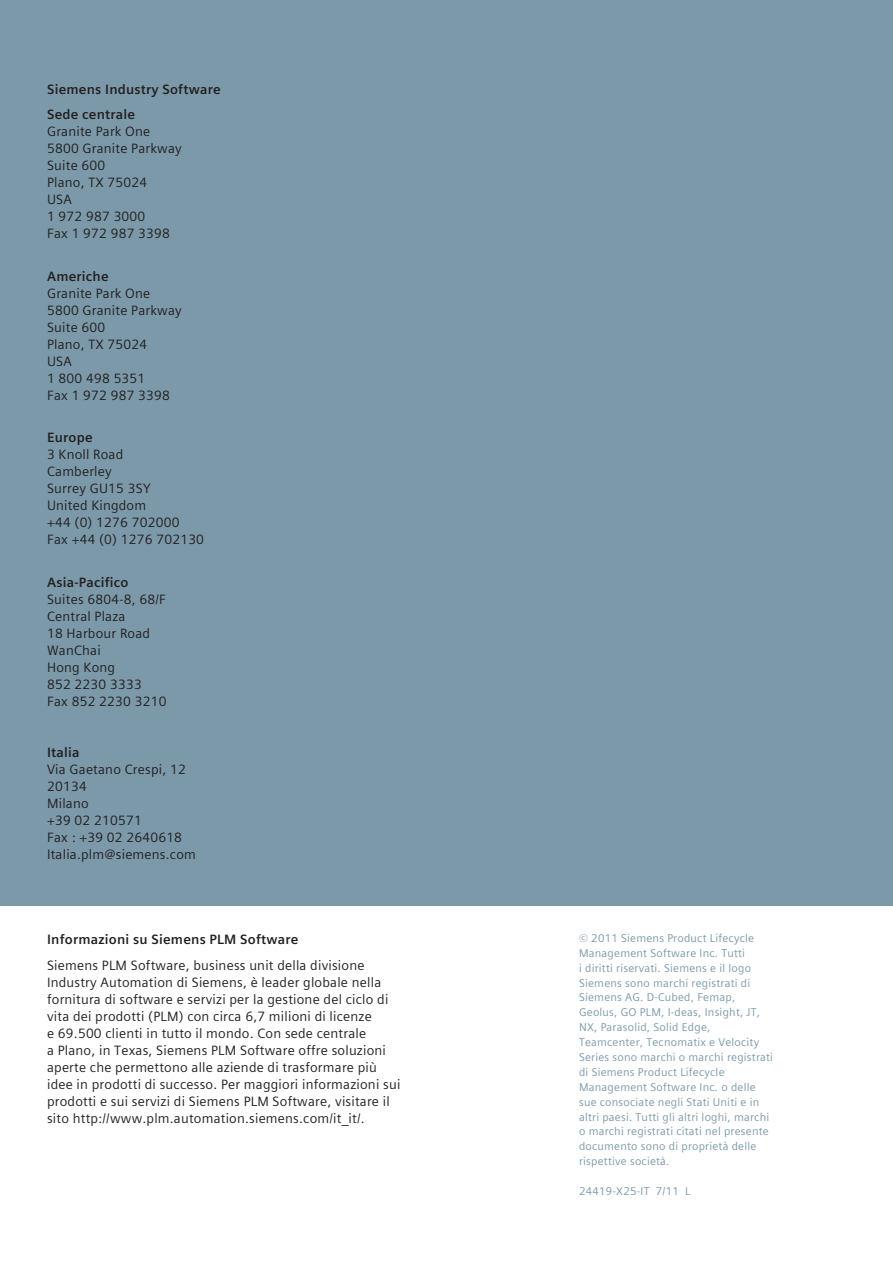
<style>
.page{position:relative;width:893px;height:1263px;background:#fff}
.page>*{position:absolute;margin:0;border:0;box-sizing:border-box;transform-origin:0 0}
._04__Copy___9pt_4mm{font:13.5px/17px "Siemens Sans Global";letter-spacing:.015em;color:#231f20}
._04__Copy___9pt_4mm-2{font:700 13.5px "Siemens Sans Global";letter-spacing:.015em;color:#231f20}
._05__Marginal_notes{font:11.25px/14.9px "Siemens Sans Global";letter-spacing:.02em;color:#7b99a9}
.s1{font-weight:700}
</style>
<div class="page">
<div style="left:0;top:0;width:893px;height:906px;background:#7b99a9"></div>
<p class="_04__Copy___9pt_4mm-2" style="left:47px;top:79px;width:175px">Siemens Industry Software</p>
<p class="_04__Copy___9pt_4mm" style="left:47px;top:106px;width:136px"><span class="s1">Sede centrale<br></span>Granite Park One<br>5800 Granite Parkway<br>Suite 600<br>Plano, TX 75024<br>USA<br>1 972 987 3000<br>Fax 1 972 987 3398</p>
<p class="_04__Copy___9pt_4mm" style="left:47px;top:268px;width:136px"><span class="s1">Americhe<br></span>Granite Park One<br>5800 Granite Parkway<br>Suite 600<br>Plano, TX 75024<br>USA<br>1 800 498 5351<br>Fax 1 972 987 3398</p>
<p class="_04__Copy___9pt_4mm" style="left:47px;top:429px;width:158px"><span class="s1">Europe<br></span>3 Knoll Road<br>Camberley<br>Surrey GU15 3SY<br>United Kingdom<br>+44 (0) 1276 702000<br>Fax +44 (0) 1276 702130</p>
<p class="_04__Copy___9pt_4mm" style="left:47px;top:574px;width:121px"><span class="s1">Asia-Pacifico<br></span>Suites 6804-8, 68/F<br>Central Plaza<br>18 Harbour Road<br>WanChai<br>Hong Kong<br>852 2230 3333<br>Fax 852 2230 3210</p>
<p class="_04__Copy___9pt_4mm" style="left:47px;top:744px;width:150px"><span class="s1">Italia<br></span>Via Gaetano Crespi, 12<br>20134<br>Milano<br>+39 02 210571<br>Fax : +39 02 2640618<br>Italia.plm@siemens.com</p>
<p class="_04__Copy___9pt_4mm-2" style="left:47px;top:929px;width:253px">Informazioni su Siemens PLM Software</p>
<p class="_04__Copy___9pt_4mm" style="left:47px;top:956px;width:355px">Siemens PLM Software, business unit della divisione Industry Automation di Siemens, è leader globale nella fornitura di software e servizi per la gestione del ciclo di vita dei prodotti (PLM) con circa 6,7 milioni di licenze<br>e 69.500 clienti in tutto il mondo. Con sede centrale<br>a Plano, in Texas, Siemens PLM Software offre soluzioni aperte che permettono alle aziende di trasformare più idee in prodotti di successo. Per maggiori informazioni sui prodotti e sui servizi di Siemens PLM Software, visitare il sito http://www.plm.automation.siemens.com/it_it/.</p>
<p class="_05__Marginal_notes" style="left:579px;top:931px;width:196px">© 2011 Siemens Product Lifecycle Management Software Inc. Tutti<br>i diritti riservati. Siemens e il logo Siemens sono marchi registrati di Siemens AG. D-Cubed, Femap, Geolus, GO PLM, I-deas, Insight, JT, NX, Parasolid, Solid Edge, Teamcenter, Tecnomatix e Velocity Series sono marchi o marchi registrati di Siemens Product Lifecycle Management Software Inc. o delle sue consociate negli Stati Uniti e in altri paesi. Tutti gli altri loghi, marchi o marchi registrati citati nel presente documento sono di proprietà delle rispettive società.</p>
<p class="_05__Marginal_notes" style="left:579px;top:1184px;width:113px">24419-X25-IT 7/11 L</p>
</div>
